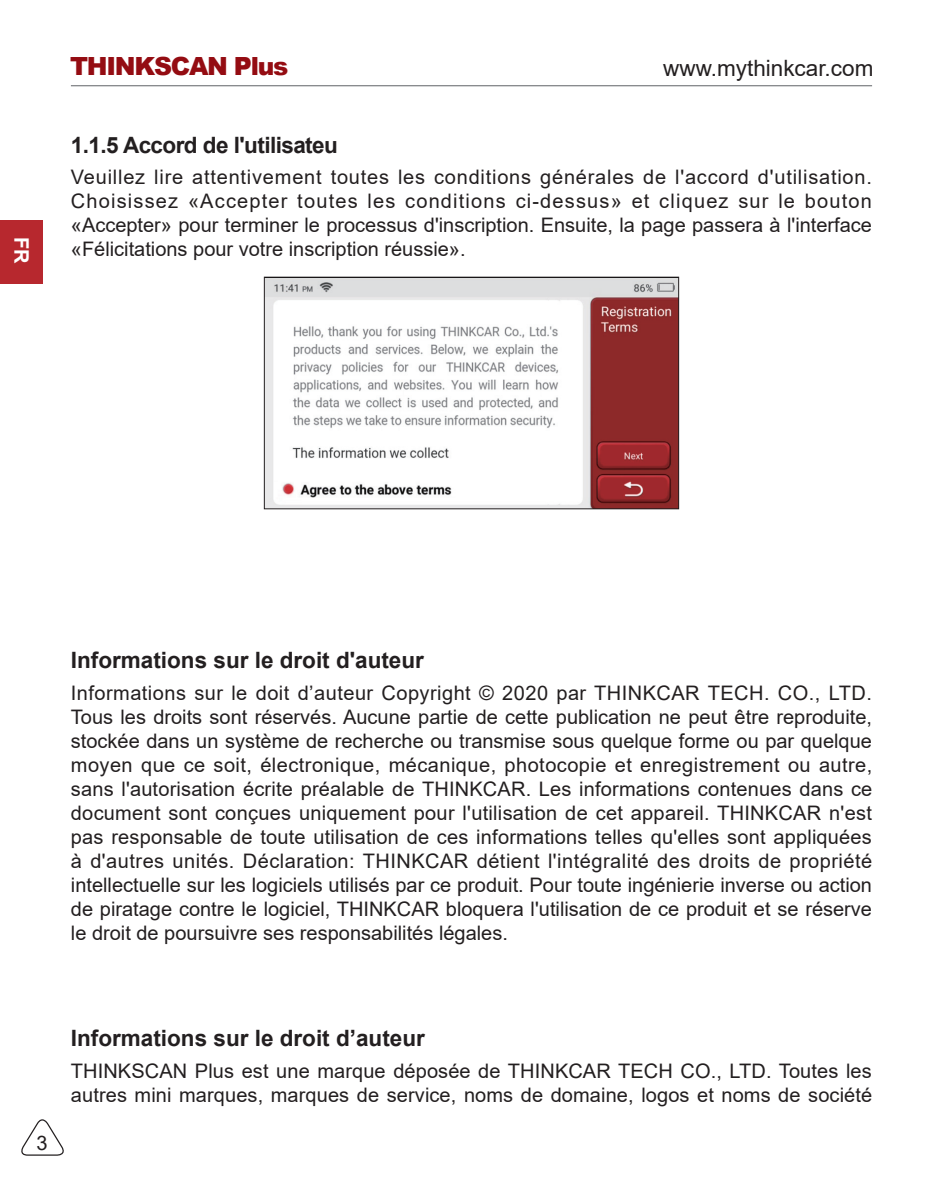
<style>
.page{position:relative;width:943px;height:1177px;background:#fff}
.page>*{position:absolute;margin:0;border:0;box-sizing:border-box;transform-origin:0 0}
.t1{font:900 25px "Arial";letter-spacing:-.05em;color:#940c12}
.t2{font:700 22.5px "Arial";color:#231f20}
.t3{font:700 22.5px "Arial";letter-spacing:-.025em;color:#231f20}
.t4{font:22.5px "Arial";color:#231f20}
.t5{font:20px/24px "Arial";letter-spacing:.005em;color:#231f20;text-align:justify}
.t6{font:700 20px "Arial";color:#fff}
</style>
<div class="page">
<div style="left:0;top:220px;width:43px;height:63px;background:#b7282e"></div>
<svg style="left:21px;top:1119px;width:43px;height:37px"></svg>
<hr style="left:71px;top:85px;width:801px;height:1px;background:#808285">
<img style="left:266px;top:279px;width:411px;height:228px">
<div style="left:264px;top:277px;width:415px;height:232px;border:1px solid #231f20"></div>
<p class="t6" style="left:36px;top:237px;width:27px;rotate:90deg">FR</p>
<p class="t1" style="left:70px;top:48px;width:220px">THINKSCAN Plus</p>
<p class="t4" style="left:663px;top:53px;width:212px">www.mythinkcar.com</p>
<p class="t3" style="left:71px;top:130px;width:268px">1.1.5 Accord de l'utilisateu</p>
<p class="t5" style="left:71px;top:165px;width:802px">Veuillez lire attentivement toutes les conditions générales de l'accord d'utilisation.<br>Choisissez «Accepter toutes les conditions ci-dessus» et cliquez sur le bouton «Accepter» pour terminer le processus d'inscription. Ensuite, la page passera à l'interface «Félicitations pour votre inscription réussie».</p>
<p class="t2" style="left:71px;top:644px;width:354px">Informations sur le droit d'auteur</p>
<p class="t5" style="left:71px;top:681px;width:803px">Informations sur le doit d’auteur Copyright © 2020 par THINKCAR TECH. CO., LTD.<br>Tous les droits sont réservés. Aucune partie de cette publication ne peut être reproduite, stockée dans un système de recherche ou transmise sous quelque forme ou par quelque moyen que ce soit, électronique, mécanique, photocopie et enregistrement ou autre, sans l'autorisation écrite préalable de THINKCAR. Les informations contenues dans ce document sont conçues uniquement pour l'utilisation de cet appareil. THINKCAR n'est pas responsable de toute utilisation de ces informations telles qu'elles sont appliquées à d'autres unités. Déclaration: THINKCAR détient l'intégralité des droits de propriété intellectuelle sur les logiciels utilisés par ce produit. Pour toute ingénierie inverse ou action de piratage contre le logiciel, THINKCAR bloquera l'utilisation de ce produit et se réserve le droit de poursuivre ses responsabilités légales.</p>
<p class="t5" style="left:36px;top:1130px;width:13px">3</p>
<p class="t2" style="left:71px;top:1021px;width:355px">Informations sur le droit d’auteur</p>
<p class="t5" style="left:71px;top:1058px;width:802px">THINKSCAN Plus est une marque déposée de THINKCAR TECH CO., LTD. Toutes les autres mini marques, marques de service, noms de domaine, logos et noms de société</p>
</div>
